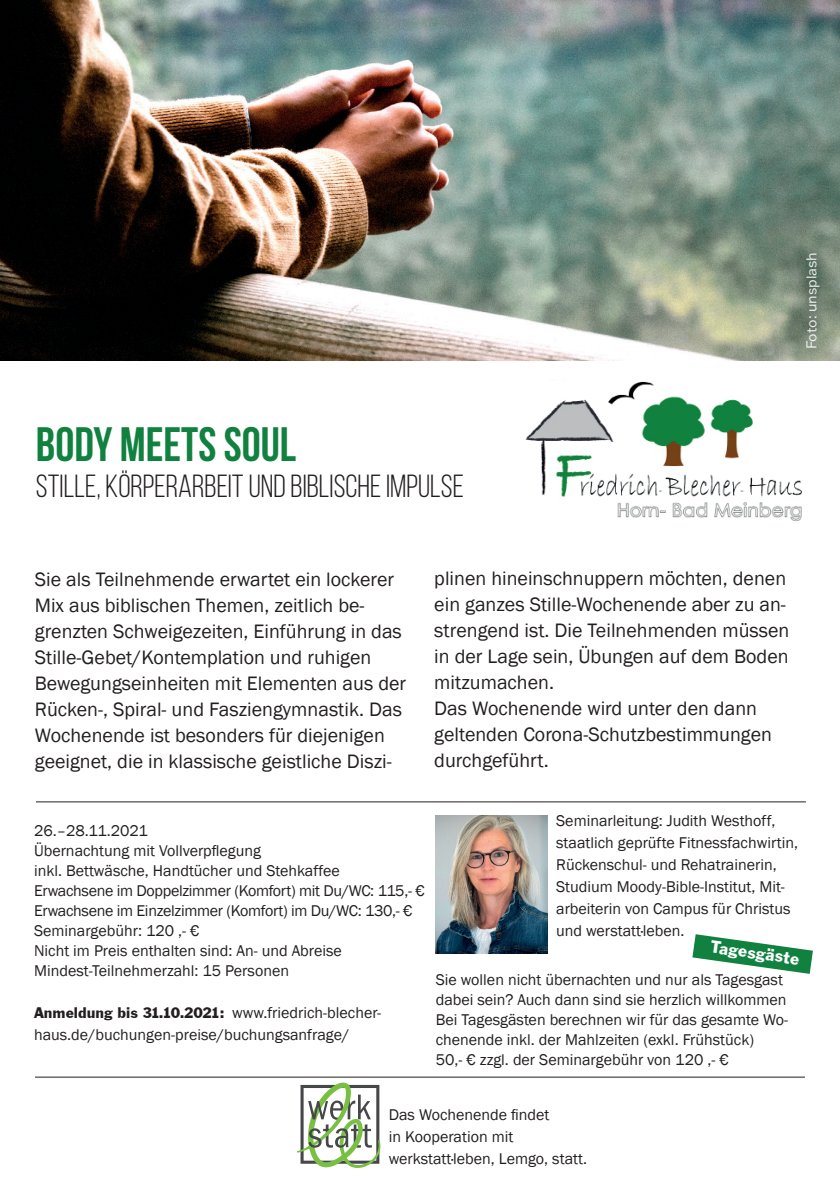
<style>
.page{position:relative;width:840px;height:1191px;background:#fff}
.page>*{position:absolute;margin:0;border:0;box-sizing:border-box;transform-origin:0 0}
.Ü1{font:700 48px "Bebas Neue";color:#10813f}
.Ü2{font:32px "Bebas Neue";color:#231f20}
.Fliess{font:20px/26px "Franklin Gothic";color:#231f20}
.Fliess-2{font:18px "Franklin Gothic";color:#fff}
.Fliess-3{font:16px/22px "Franklin Gothic";color:#231f20}
.Fliess-4{font:16px "Franklin Gothic";letter-spacing:-.02em;color:#231f20}
.t1{font:14px "Franklin Gothic ATF";color:#fff}
.s1{font-style:inherit}
</style>
<div class="page">
<img style="left:0;top:0;width:839px;height:361px">
<svg style="left:297px;top:1082px;width:83px;height:86px"></svg>
<hr style="left:36px;top:801px;width:769px;height:1px;background:#231f20">
<img style="left:435px;top:815px;width:112px;height:138px">
<svg style="left:692px;top:934px;width:120px;height:40px"></svg>
<img style="left:525px;top:379px;width:277px;height:143px">
<hr style="left:35px;top:1076px;width:769px;height:1px;background:#231f20">
<p class="t1" style="left:801px;top:349px;width:99px;rotate:-90deg">Foto: unsplash</p>
<p class="Ü1" style="left:36px;top:418px;width:261px">BODY MEETS SOUL</p>
<p class="Ü2" style="left:36px;top:468px;width:429px">STILLE, KÖRPERARBEIT UND BIBLISCHE IMPULSE</p>
<p class="Fliess" style="left:35px;top:566px;width:372px">Sie als Teilnehmende erwartet ein lockerer Mix aus biblischen Themen, zeitlich be&shy;grenzten Schweigezeiten, Einführung in das Stille-Gebet/Kontemplation und ruhigen Bewegungseinheiten mit Elementen aus der Rücken-, Spiral- und Fasziengymnastik. Das Wochenende ist besonders für diejenigen geeignet, die in klassische geistliche Diszi-</p>
<p class="Fliess" style="left:434px;top:566px;width:356px">plinen hineinschnuppern möchten, denen ein ganzes Stille-Wochenende aber zu an&shy;strengend ist. Die Teilnehmenden müssen in der Lage sein, Übungen auf dem Boden mitzumachen.</p>
<p class="Fliess" style="left:434px;top:696px;width:339px">Das Wochenende wird unter den dann geltenden Corona-Schutzbestimmungen durchgeführt.</p>
<p class="Fliess-3" style="left:34px;top:820px;width:115px">26.–28.11.2021</p>
<p class="Fliess-3" style="left:34px;top:841px;width:307px;line-height:20px">Übernachtung mit Vollverpflegung<br>inkl. Bettwäsche, Handtücher und Stehkaffee</p>
<p class="Fliess-4" style="left:34px;top:880px;width:392px">Erwachsene im Doppelzimmer (Komfort) mit Du/WC: 115,- €</p>
<p class="Fliess-4" style="left:34px;top:900px;width:380px">Erwachsene im Einzelzimmer (Komfort) im Du/WC: 130,- €</p>
<p class="Fliess-3" style="left:34px;top:920px;width:167px">Seminargebühr: 120 ,- €</p>
<p class="Fliess-3" style="left:34px;top:940px;width:309px">Nicht im Preis enthalten sind: An- und Abreise</p>
<p class="Fliess-3" style="left:34px;top:960px;width:256px">Mindest-Teilnehmerzahl: 15 Personen</p>
<p class="Fliess-3" style="left:34px;top:1002px;width:348px"><span class="s1">Anmeldung bis 31.10.2021:</span> www.friedrich-blecher&shy;haus.de/buchungen-preise/buchungsanfrage/</p>
<p class="Fliess-3" style="left:556px;top:810px;width:243px">Seminarleitung: Judith Westhoff, staatlich geprüfte Fitnessfachwirtin, Rückenschul- und Rehatrainerin, Studium Moody-Bible-Institut, Mit&shy;arbeiterin von Campus für Christus und werstatt·leben.</p>
<p class="Fliess-2" style="left:711px;top:935px;width:92px;rotate:8deg">Tagesgäste</p>
<p class="Fliess-3" style="left:435px;top:970px;width:352px;line-height:20px">Sie wollen nicht übernachten und nur als Tagesgast dabei sein? Auch dann sind sie herzlich willkommen</p>
<p class="Fliess-3" style="left:435px;top:1010px;width:354px;line-height:20px">Bei Tagesgästen berechnen wir für das gesamte Wo&shy;chenende inkl. der Mahlzeiten (exkl. Frühstück)<br>50,- € zzgl. der Seminargebühr von 120 ,- €</p>
<p class="Fliess-3" style="left:388px;top:1104px;width:200px">Das Wochenende findet<br>in Kooperation mit werkstatt·leben, Lemgo, statt.</p>
</div>
